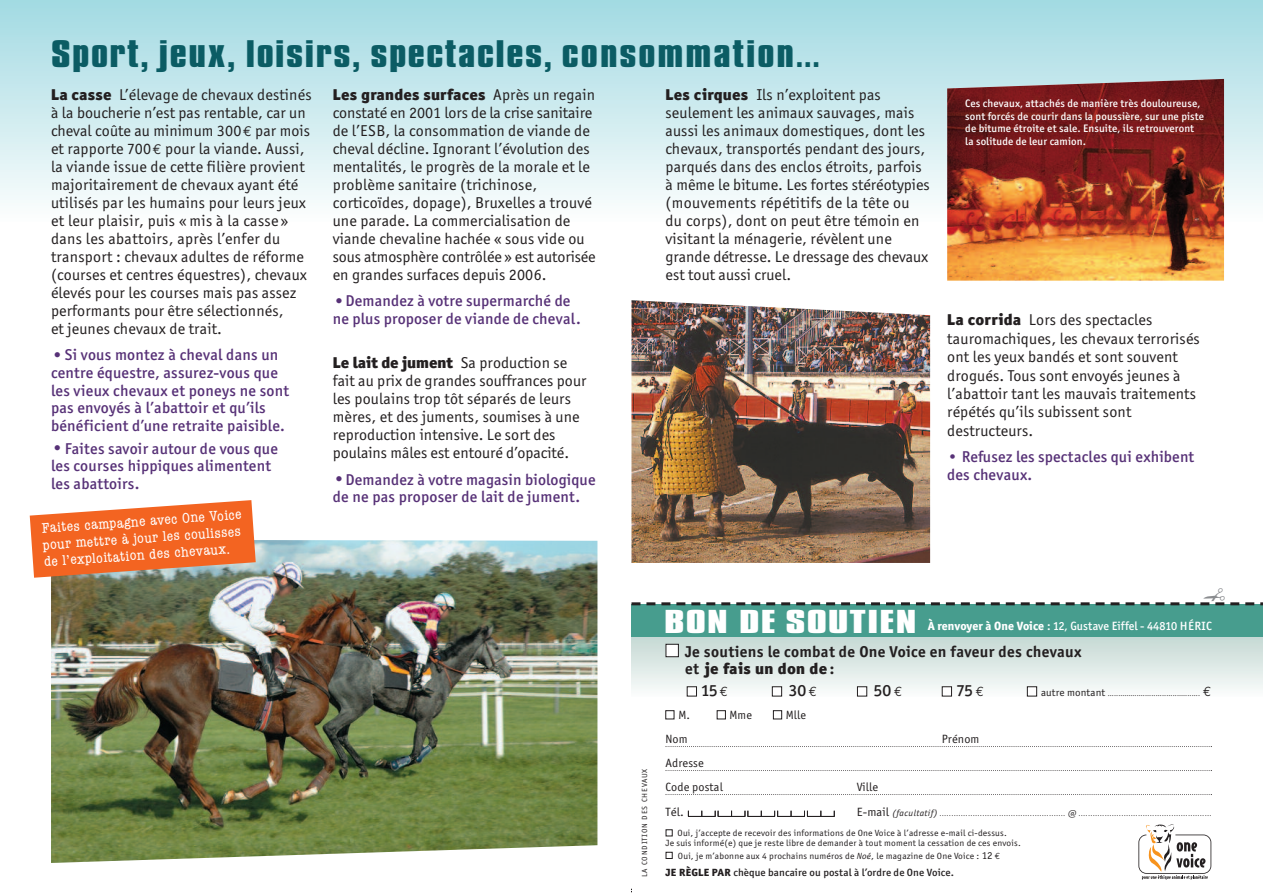
<style>
.page{position:relative;width:1263px;height:893px;background:#fff}
.page>*{position:absolute;margin:0;border:0;box-sizing:border-box;transform-origin:0 0}
.t1{font:700 33px "Compacta BT";letter-spacing:.035em;color:#0b5c64;scale:1.3 1}
.t2{font:700 28.5px "Compacta BT";letter-spacing:.025em;color:#fff;scale:1.55 1}
.t3{font:500 16.5px "Officina San ITC";letter-spacing:-.015em;color:#231f20;scale:1.05 1}
.t4{font:15.75px/18px "Officina San ITC";letter-spacing:.01em;color:#231f20}
.t5{font:500 15.75px/17.7px "Officina San ITC";letter-spacing:.015em;color:#573177}
.t6{font:700 15.75px/17px "Officina San ITC";letter-spacing:.02em;color:#231f20}
.t7{font:condensed 14.7px/16.8px "American Typewriter";color:#fff;scale:1.06 1}
.t8{font:500 12px "Officina San ITC";letter-spacing:.005em;color:#fff}
.t9{font:12px/24px "Officina San ITC";letter-spacing:.01em;color:#231f20}
.t10{font:12px "Officina San ITC";letter-spacing:.01em;color:#231f20;scale:1.05 1}
.t11{font:500 10.8px/12.5px "Officina San ITC";letter-spacing:.01em;color:#fff}
.t12{font:500 10.5px "Officina San ITC";letter-spacing:.01em;color:#231f20;scale:1.05 1}
.t13{font:9px/10.2px "Officina San ITC";letter-spacing:.02em;color:#231f20;scale:1.05 1}
.t14{font:7.5px "Officina San ITC";letter-spacing:.1em;color:#231f20;scale:1.08 1}
.t15{font:italic 6.75px "Officina San ITC";color:#231f20;scale:1.05 1}
.t16{font:6.75px "Officina San ITC";color:#231f20}
.s1{font-weight:900}
.s2{font-family:"Euro Mono";font-size:14.25px}
.s3{font-size:18px}
.s4{font-weight:800}
.s5{color:#fff}
.s6{font-size:15px}
.s7{font-family:"Euro Mono";font-weight:400;font-size:13.5px}
.s8{font-size:10.5px}
.s9{font-family:"Euro Mono";font-size:13.5px}
.s10{font-style:normal;font-size:12px}
.s11{font-size:9px}
.s12{font-style:italic}
.s13{font-family:"Euro Mono"}
</style>
<div class="page">
<div style="left:631px;top:632px;width:632px;height:64px;background:linear-gradient(to bottom,#c0d6d0,#f9fbfb)"></div>
<svg style="left:1138px;top:824px;width:73px;height:56px"></svg>
<svg style="left:665px;top:746px;width:547px;height:1px"></svg>
<svg style="left:665px;top:770px;width:547px;height:1px"></svg>
<svg style="left:665px;top:794px;width:547px;height:1px"></svg>
<svg style="left:688px;top:811px;width:147px;height:6px"></svg>
<div style="left:631px;top:604px;width:632px;height:33px;background:#479d8e"></div>
<div style="left:0;top:0;width:1263px;height:221px;background:linear-gradient(to bottom,#a1dae2,#fcfdfd)"></div>
<img style="left:51px;top:540px;width:546px;height:323px">
<svg style="left:30px;top:500px;width:226px;height:78px;background:#ea7c47"></svg>
<img style="left:632px;top:300px;width:298px;height:263px">
<img style="left:947px;top:79px;width:277px;height:202px">
<svg style="left:631px;top:602px;width:632px;height:3px"></svg>
<h1 class="t1" style="left:51px;top:40px;width:593px">Sport, jeux, loisirs, spectacles, consommation...</h1>
<p class="t4" style="left:51px;top:86px;width:262px"><span class="s1">La casse</span> L’élevage de chevaux destinés à la boucherie n’est pas rentable, car un cheval coûte au minimum 300<span class="s2">€</span> par mois et rapporte 700<span class="s2">€</span> pour la viande. Aussi, la viande issue de cette filière provient majoritairement de chevaux ayant été utilisés par les humains pour leurs jeux et leur plaisir, puis « mis à la casse» dans les abattoirs, après l’enfer du transport : chevaux adultes de réforme (courses et centres équestres), chevaux élevés pour les courses mais pas assez performants pour être sélectionnés,<br>et jeunes chevaux de trait.</p>
<p class="t5" style="left:51px;top:348px;width:239px"><span class="s3">•</span>Si vous montez à cheval dans un centre équestre, assurez-vous que les vieux chevaux et poneys ne sont pas envoyés à l’abattoir et qu’ils bénéficient d’une retraite paisible.</p>
<p class="t5" style="left:51px;top:441px;width:228px"><span class="s3">•</span>Faites savoir autour de vous que les courses hippiques alimentent les abattoirs.</p>
<p class="t7" style="left:41px;top:520px;width:190px;rotate:-4deg">Faites campagne avec One Voice pour mettre à jour les coulisses de l’exploitation des chevaux.</p>
<p class="t4" style="left:333px;top:86px;width:264px"><span class="s1">Les grandes surfaces</span> Après un regain constaté en 2001 lors de la crise sanitaire de l’ESB, la consommation de viande de cheval décline. Ignorant l’évolution des mentalités, le progrès de la morale et le problème sanitaire (trichinose, corticoïdes, dopage), Bruxelles a trouvé une parade. La commercialisation de viande chevaline hachée « sous vide ou sous atmosphère contrôlée » est autorisée en grandes surfaces depuis 2006.</p>
<p class="t5" style="left:333px;top:294px;width:249px"><span class="s3">•</span>Demandez à votre supermarché de ne plus proposer de viande de cheval.</p>
<p class="t4" style="left:333px;top:354px;width:255px"><span class="s1">Le lait de jument</span> Sa production se fait au prix de grandes souffrances pour les poulains trop tôt séparés de leurs mères, et des juments, soumises à une reproduction intensive. Le sort des poulains mâles est entouré d’opacité.</p>
<p class="t5" style="left:333px;top:472px;width:264px"><span class="s3">•</span>Demandez à votre magasin biologique de ne pas proposer de lait de jument.</p>
<p class="t4" style="left:665px;top:86px;width:266px"><span class="s1">Les cirques</span> Ils n’exploitent pas seulement les animaux sauvages, mais aussi les animaux domestiques, dont les chevaux, transportés pendant des jours, parqués dans des enclos étroits, parfois à même le bitume. Les fortes stéréotypies (mouvements répétitifs de la tête ou du corps), dont on peut être témoin en visitant la ménagerie, révèlent une grande détresse. Le dressage des chevaux est tout aussi cruel.</p>
<p class="t11" style="left:965px;top:98px;width:240px">Ces chevaux, attachés de manière très douloureuse, sont forcés de courir dans la poussière, sur une piste de bitume étroite et sale. Ensuite, ils retrouveront la solitude de leur camion.</p>
<p class="t4" style="left:947px;top:311px;width:254px;line-height:18.5px"><span class="s1">La corrida</span> Lors des spectacles tauromachiques, les chevaux terrorisés ont les yeux bandés et sont souvent drogués. Tous sont envoyés jeunes à l’abattoir tant les mauvais traitements répétés qu’ils subissent sont destructeurs.</p>
<p class="t5" style="left:947px;top:449px;width:248px">• Refusez les spectacles qui exhibent des chevaux.</p>
<p class="t14" style="left:640px;top:877px;width:102px;rotate:-90deg">LA CONDITION DES CHEVAUX</p>
<h2 class="t2" style="left:664px;top:609px;width:164px">BON DE SOUTIEN</h2>
<p class="t8" style="left:928px;top:622px;width:286px"><span class="s4">À renvoyer à One Voice</span> : 12, Gustave Eiffel - 44810 HÉRIC</p>
<p class="t6" style="left:685px;top:643px;width:398px;text-indent:-20px"><span class="s5">■</span> Je soutiens le combat de One Voice en faveur des chevaux et <span class="s1">je fais un don de</span> <span class="s6">:</span></p>
<p class="t3" style="left:687px;top:685px;width:41px"><span class="s5">■</span> 15<span class="s7">€</span></p>
<p class="t3" style="left:772px;top:685px;width:44px"><span class="s5">■</span> 30<span class="s7">€</span></p>
<p class="t3" style="left:857px;top:685px;width:45px"><span class="s5">■</span> 50<span class="s7">€</span></p>
<p class="t3" style="left:942px;top:685px;width:42px"><span class="s5">■</span> 75<span class="s7">€</span></p>
<p class="t16" style="left:1027px;top:690px;width:186px"><span class="s5">■</span> <span class="s8">autre montant</span> .....…………................…........ <span class="s9">€</span></p>
<p class="t9" style="left:665px;top:703px;width:26px"><span class="s5">■</span> M.</p>
<p class="t9" style="left:717px;top:703px;width:37px"><span class="s5">■</span> Mme</p>
<p class="t9" style="left:773px;top:703px;width:35px"><span class="s5">■</span> Mlle</p>
<p class="t9" style="left:665px;top:727px;width:24px">Nom</p>
<p class="t9" style="left:942px;top:727px;width:39px">Prénom</p>
<p class="t9" style="left:665px;top:751px;width:59px">Adresse<br>Code postal</p>
<p class="t9" style="left:857px;top:775px;width:23px">Ville</p>
<p class="t10" style="left:665px;top:805px;width:19px">Tél.</p>
<p class="t15" style="left:857px;top:810px;width:340px"><span class="s10">E-mail</span> <span class="s11">(facultatif)</span> ..................................................... <span class="s11">@</span> ........................................................</p>
<p class="t13" style="left:666px;top:828px;width:340px"><span class="s5">■</span> Oui, j’accepte de recevoir des informations de One Voice à l’adresse e-mail ci-dessus.<br>Je suis informé(e) que je reste libre de demander à tout moment la cessation de ces envois.</p>
<p class="t13" style="left:666px;top:850px;width:320px"><span class="s5">■</span> Oui, je m’abonne aux 4 prochains numéros de <span class="s12">Noé</span>, le magazine de One Voice : <span class="s8">12</span> <span class="s13">€</span></p>
<p class="t12" style="left:666px;top:869px;width:276px"><span class="s4">JE RÈGLE PAR</span> chèque bancaire ou postal à l’ordre de One Voice.</p>
</div>
